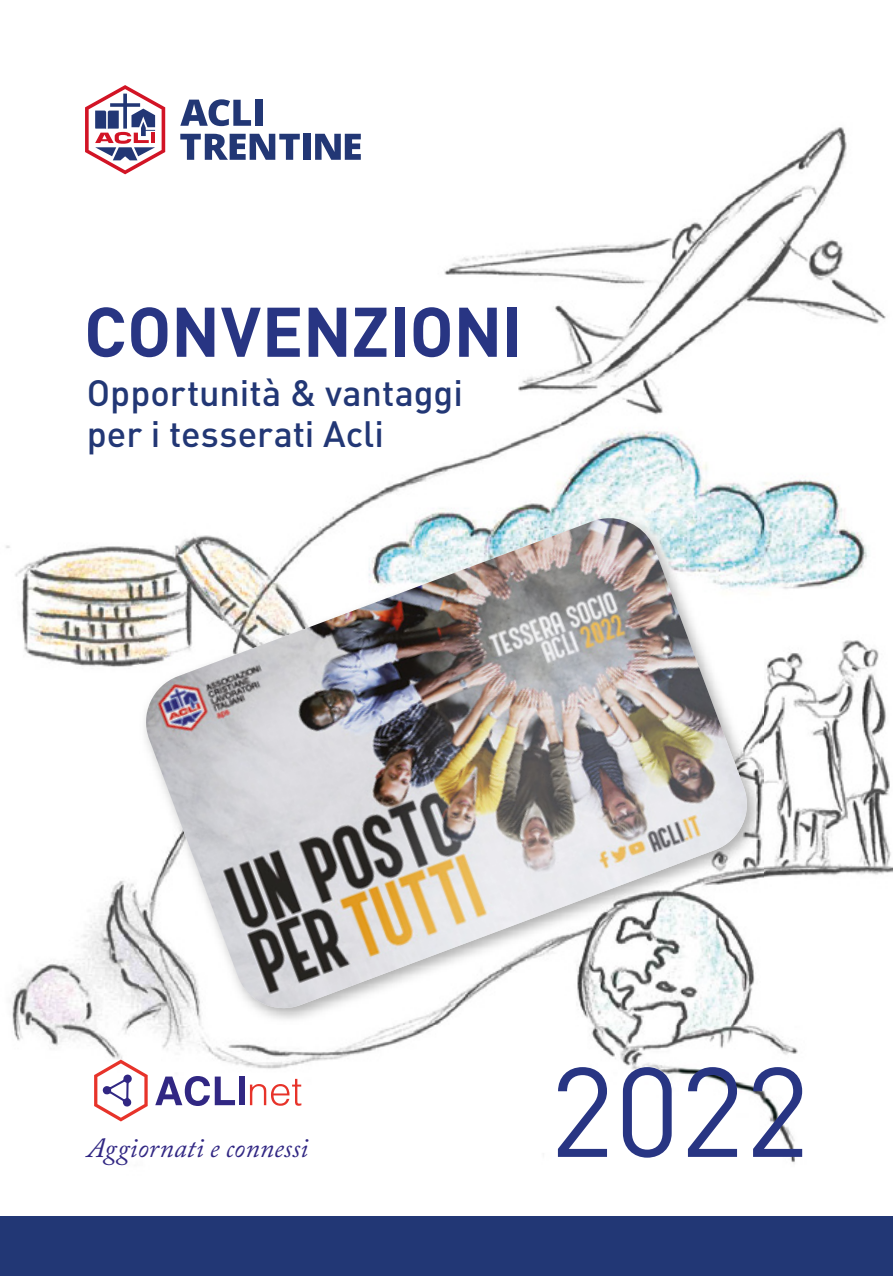
<style>
.page{position:relative;width:893px;height:1276px;background:#fff}
.page>*{position:absolute;margin:0;border:0;box-sizing:border-box;transform-origin:0 0}
.t1{font:125.1px "DIN";color:#283583}
.t2{font:700 69px "DIN";letter-spacing:-.005em;color:#283583}
.t3{font:500 36.3px/41.4px "DIN";color:#223775}
.t4{font:italic 27.6px "Adobe Caslon Pro";letter-spacing:.005em;color:#312783}
</style>
<div class="page">
<img style="left:6px;top:117px;width:887px;height:1046px">
<div style="left:0;top:1216px;width:893px;height:60px;background:#223775"></div>
<svg style="left:155px;top:1076px;width:80px;height:30px"></svg>
<div style="left:239px;top:1076px;width:5px;height:29px;background:#312783"></div>
<svg style="left:250px;top:1079px;width:51px;height:26px"></svg>
<svg style="left:94px;top:1059px;width:54px;height:62px"></svg>
<svg style="left:85px;top:85px;width:80px;height:89px"></svg>
<svg style="left:180px;top:99px;width:71px;height:27px"></svg>
<div style="left:255px;top:100px;width:7px;height:26px;background:#223775"></div>
<svg style="left:180px;top:134px;width:120px;height:26px"></svg>
<div style="left:304px;top:134px;width:7px;height:26px;background:#223775"></div>
<svg style="left:315px;top:134px;width:46px;height:26px"></svg>
<img style="left:140px;top:512px;width:623px;height:512px">
<img style="left:140px;top:518px;width:613px;height:496px">
<h2 class="t2" style="left:84px;top:287px;width:440px">CONVENZIONI</h2>
<p class="t3" style="left:87px;top:370px;width:377px">Opportunità &amp; vantaggi per i tesserati Acli</p>
<p class="t4" style="left:87px;top:1131px;width:222px">Aggiornati e connessi</p>
<h1 class="t1" style="left:549px;top:1033px;width:262px">2022</h1>
</div>
